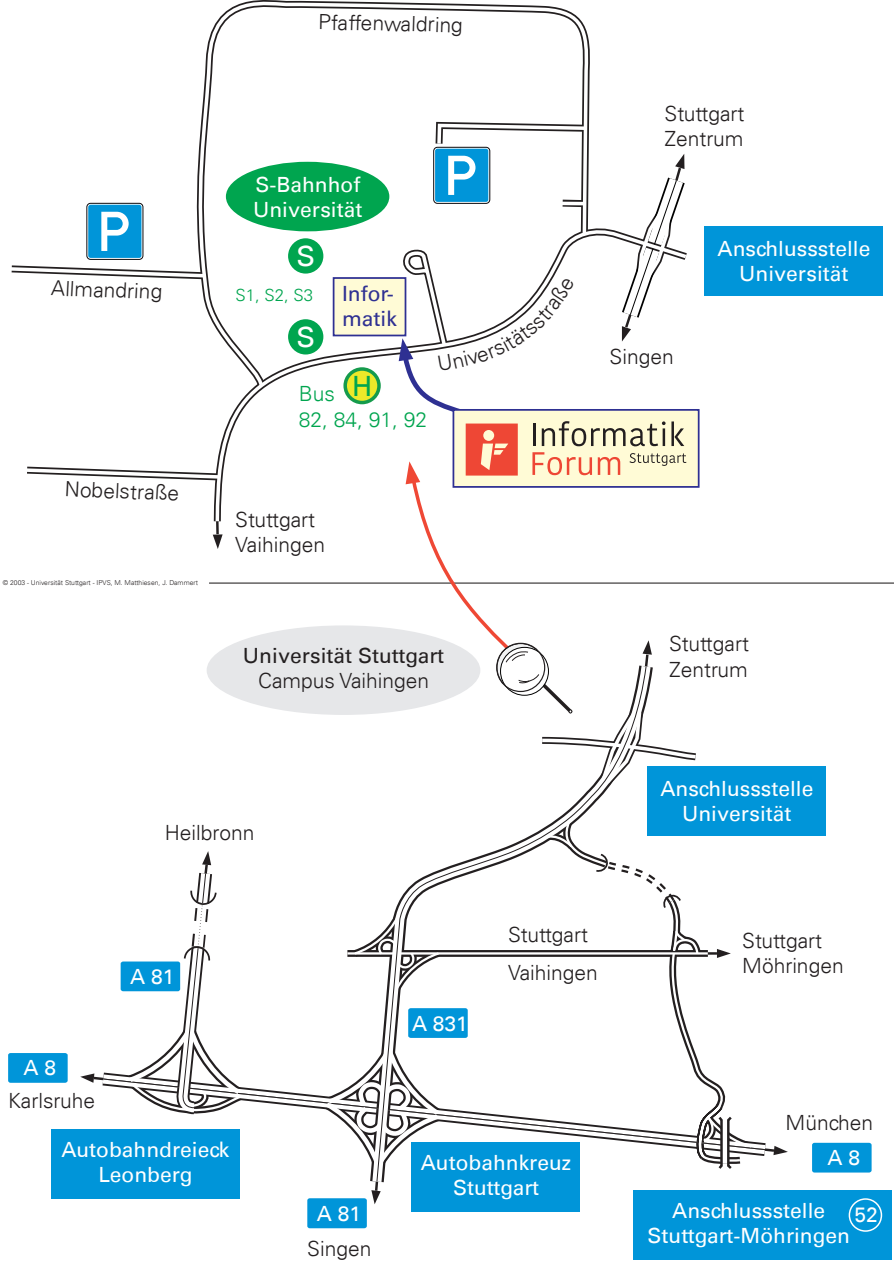
<style>
.page{position:relative;width:894px;height:1261px;background:#fff}
.page>*{position:absolute;margin:0;border:0;box-sizing:border-box;transform-origin:0 0}
.t1{font:28px "Univers LT";color:#fff}
.t2{font:300 21px/25.2px "Univers LT";color:#231f20}
.t3{font:21px/25.2px "Univers LT";color:#fff;text-align:center}
.t4{font:21px "Univers LT";color:#231f20}
.t5{font:300 21px/25.6px "Univers LT";color:#00a54f}
.t6{font:21px/25.2px "Univers LT";color:#2e3092}
.t7{font:300 16.8px "Univers LT";color:#00a54f}
.t8{font:300 6.65px "Univers LT";color:#231f20}
</style>
<div class="page">
<svg style="left:80px;top:1073px;width:23px;height:9px"></svg>
<svg style="left:102px;top:1078px;width:212px;height:30px"></svg>
<svg style="left:656px;top:835px;width:131px;height:334px"></svg>
<svg style="left:119px;top:851px;width:132px;height:264px"></svg>
<svg style="left:314px;top:938px;width:70px;height:266px"></svg>
<svg style="left:376px;top:712px;width:270px;height:470px"></svg>
<div style="left:206px;top:625px;width:274px;height:90px;background:#e6e7e9;border-radius:50%"></div>
<div style="left:51px;top:1129px;width:189px;height:69px;background:#0095d9"></div>
<div style="left:411px;top:1142px;width:168px;height:70px;background:#0095d9"></div>
<div style="left:632px;top:1190px;width:258px;height:69px;background:#0095d9"></div>
<div style="left:848px;top:1198px;width:33px;height:33px;border:1px solid #fff;border-radius:50%"></div>
<div style="left:646px;top:766px;width:179px;height:69px;background:#0095d9"></div>
<div style="left:121px;top:961px;width:59px;height:30px;background:#0095d9;border-radius:2px"></div>
<div style="left:8px;top:1053px;width:60px;height:29px;background:#0095d9;border-radius:2px"></div>
<div style="left:307px;top:1198px;width:59px;height:30px;background:#0095d9;border-radius:2px"></div>
<div style="left:408px;top:1008px;width:59px;height:29px;background:#0095d9;border-radius:2px"></div>
<div style="left:811px;top:1142px;width:60px;height:30px;background:#0095d9;border-radius:2px"></div>
<hr style="left:209px;top:582px;width:684px;height:1px;background:#231f20">
<svg style="left:196px;top:0;width:391px;height:325px"></svg>
<svg style="left:27px;top:466px;width:187px;height:15px"></svg>
<svg style="left:11px;top:262px;width:200px;height:21px"></svg>
<svg style="left:214px;top:222px;width:184px;height:299px"></svg>
<div style="left:345px;top:369px;width:34px;height:33px;background:#ede929;border-radius:50%"></div>
<div style="left:343px;top:367px;width:37px;height:37px;border:4px solid #159b4c;border-radius:50%"></div>
<div style="left:289px;top:320px;width:33px;height:33px;background:#00a54f;border-radius:50%"></div>
<div style="left:288px;top:319px;width:35px;height:35px;border:2px solid #00a54f;border-radius:50%"></div>
<div style="left:289px;top:239px;width:33px;height:34px;background:#00a54f;border-radius:50%"></div>
<div style="left:288px;top:238px;width:35px;height:35px;border:2px solid #00a54f;border-radius:50%"></div>
<svg style="left:213px;top:521px;width:9px;height:28px"></svg>
<div style="left:226px;top:162px;width:163px;height:69px;background:#00a54f;border-radius:50%"></div>
<div style="left:703px;top:226px;width:179px;height:70px;background:#0095d9"></div>
<div style="left:87px;top:203px;width:56px;height:56px;border:1px solid #0a090c;border-radius:4px"></div>
<div style="left:88px;top:205px;width:53px;height:53px;background:#0095d9;border-radius:2px"></div>
<svg style="left:101px;top:212px;width:28px;height:39px"></svg>
<svg style="left:398px;top:118px;width:304px;height:674px"></svg>
<svg style="left:320px;top:14px;width:26px;height:16px"></svg>
<p class="t2" style="left:349px;top:9px;width:116px;rotate:2deg">ffenwaldring</p>
<p class="t2" style="left:52px;top:274px;width:112px;rotate:3deg">Allmandring</p>
<p class="t2" style="left:66px;top:475px;width:116px;rotate:3deg">Nobelstraße</p>
<p class="t8" style="left:3px;top:578px;width:197px">© 2003 - Universität Stuttgart - IPVS, M. Matthiesen, J. Dammert</p>
<p class="t3" style="left:253px;top:172px;width:111px;text-align:left">S-Bahnhof<br>Universität</p>
<h1 class="t1" style="left:296px;top:240px;width:20px">S</h1>
<p class="t7" style="left:235px;top:285px;width:79px">S1, S2, S3</p>
<h1 class="t1" style="left:296px;top:320px;width:20px">S</h1>
<p class="t6" style="left:342px;top:280px;width:56px">Infor&shy;matik</p>
<p class="t5" style="left:298px;top:381px;width:130px">Bus <sup>H<br></sup>82, 84, 91, 92</p>
<p class="t2" style="left:235px;top:506px;width:91px">Stuttgart<br>Vaihingen</p>
<p class="t4" style="left:243px;top:643px;width:202px">Universität Stuttgart</p>
<p class="t2" style="left:258px;top:668px;width:172px">Campus Vaihingen</p>
<p class="t2" style="left:664px;top:101px;width:81px">Stuttgart<br>Zentrum</p>
<p class="t2" style="left:609px;top:344px;width:66px">Singen</p>
<p class="t3" style="left:717px;top:236px;width:154px">Anschlussstelle<br>Universität</p>
<p class="t2" style="left:668px;top:631px;width:81px">Stuttgart<br>Zentrum</p>
<p class="t2" style="left:165px;top:819px;width:91px">Heilbronn</p>
<p class="t3" style="left:24px;top:1055px;width:34px">A 8</p>
<p class="t2" style="left:8px;top:1087px;width:88px">Karlsruhe</p>
<p class="t3" style="left:130px;top:963px;width:46px">A 81</p>
<p class="t3" style="left:61px;top:1137px;width:169px">Autobahndreieck<br>Leonberg</p>
<p class="t3" style="left:412px;top:1010px;width:57px">A 831</p>
<p class="t2" style="left:508px;top:915px;width:91px;line-height:38.1px">Stuttgart<br>Vaihingen</p>
<p class="t3" style="left:317px;top:1200px;width:46px">A 81</p>
<p class="t2" style="left:307px;top:1235px;width:66px">Singen</p>
<p class="t3" style="left:420px;top:1150px;width:152px">Autobahnkreuz<br>Stuttgart</p>
<p class="t3" style="left:660px;top:775px;width:154px">Anschlussstelle<br>Universität</p>
<p class="t2" style="left:741px;top:928px;width:103px">Stuttgart<br>Möhringen</p>
<p class="t2" style="left:785px;top:1109px;width:89px">München</p>
<p class="t3" style="left:827px;top:1145px;width:34px">A 8</p>
<p class="t3" style="left:647px;top:1197px;width:204px">Anschlussstelle<br>Stuttgart-Möhringen</p>
<p class="t3" style="left:854px;top:1202px;width:25px">52</p>
</div>
